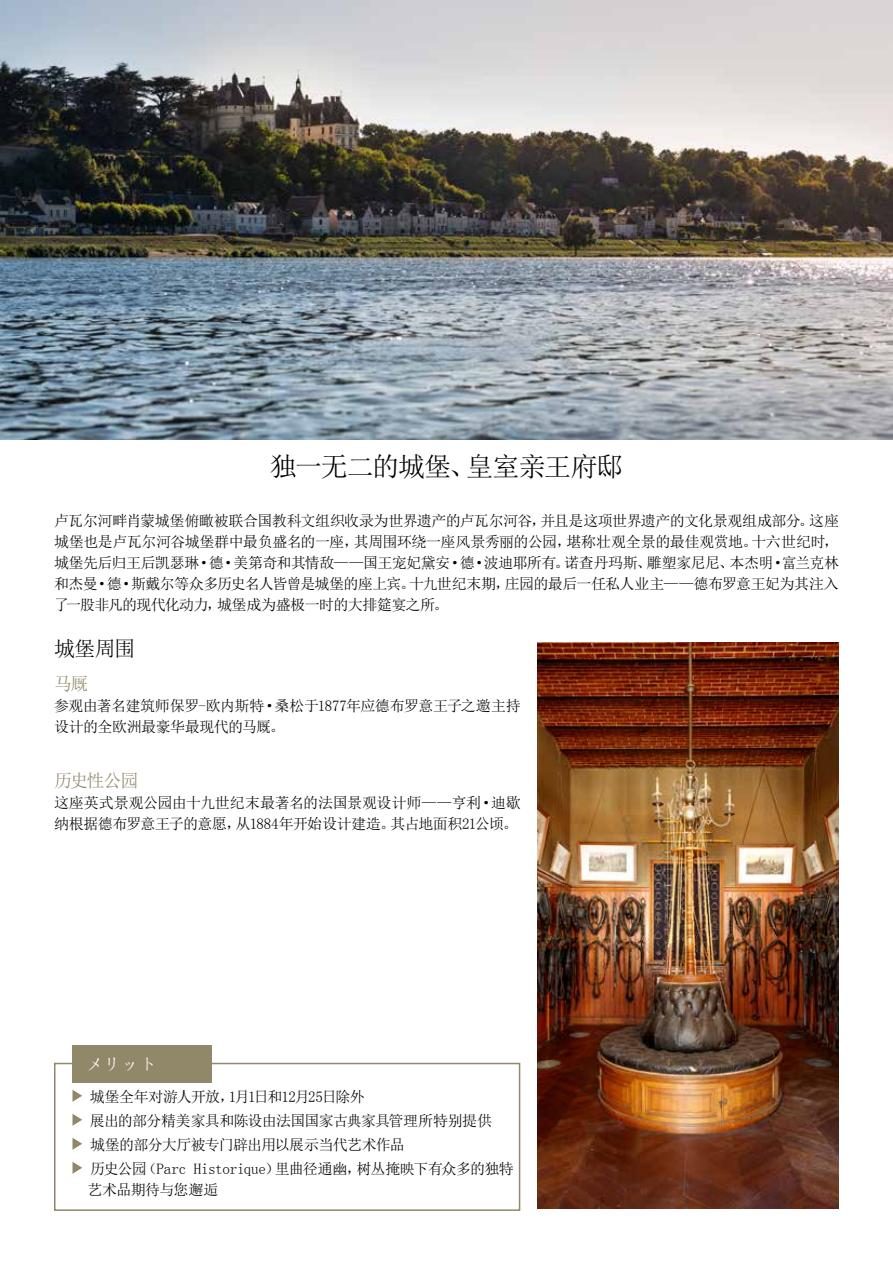
<style>
.page{position:relative;width:893px;height:1263px;background:#fff}
.page>*{position:absolute;margin:0;border:0;box-sizing:border-box;transform-origin:0 0}
.t1{font:27px "Sim Sun";letter-spacing:-.045em;color:#000}
.t2{font:21px "Sim Sun";color:#000}
.t3{font:18px "Sim Sun";letter-spacing:-.07em;color:#918769}
.t4{font:18px "Sim Sun";color:#fff}
.t5{font:15px/21px "Sim Sun";letter-spacing:-.04em;color:#000}
</style>
<div class="page">
<img style="left:0;top:0;width:893px;height:440px">
<svg style="left:73px;top:1090px;width:9px;height:12px"></svg>
<svg style="left:73px;top:1114px;width:9px;height:12px"></svg>
<svg style="left:73px;top:1138px;width:9px;height:12px"></svg>
<svg style="left:73px;top:1162px;width:9px;height:12px"></svg>
<div style="left:54px;top:1063px;width:466px;height:148px;border:2px solid #918769"></div>
<div style="left:72px;top:1045px;width:140px;height:37px;background:#918769"></div>
<img style="left:538px;top:642px;width:301px;height:567px">
<h1 class="t1" style="left:270px;top:453px;width:355px">独一无二的城堡、皇室亲王府邸</h1>
<p class="t5" style="left:54px;top:510px;width:786px;text-align:justify">卢瓦尔河畔肖蒙城堡俯瞰被联合国教科文组织收录为世界遗产的卢瓦尔河谷，并且是这项世界遗产的文化景观组成部分。这座城堡也是卢瓦尔河谷城堡群中最负盛名的一座，其周围环绕一座风景秀丽的公园，堪称壮观全景的最佳观赏地。十六世纪时，城堡先后归王后凯瑟琳·德·美第奇和其情敌——国王宠妃黛安·德·波迪耶所有。诺查丹玛斯、雕塑家尼尼、本杰明·富兰克林和杰曼·德·斯戴尔等众多历史名人皆曾是城堡的座上宾。十九世纪末期，庄园的最后一任私人业主——德布罗意王妃为其注入了一股非凡的现代化动力，城堡成为盛极一时的大排筵宴之所。</p>
<h2 class="t2" style="left:54px;top:638px;width:83px">城堡周围</h2>
<p class="t3" style="left:54px;top:674px;width:36px">马厩</p>
<p class="t5" style="left:54px;top:695px;width:468px">参观由著名建筑师保罗-欧内斯特·桑松于1877年应德布罗意王子之邀主持设计的全欧洲最豪华最现代的马厩。</p>
<p class="t3" style="left:54px;top:771px;width:86px">历史性公园</p>
<p class="t5" style="left:54px;top:792px;width:468px">这座英式景观公园由十九世纪末最著名的法国景观设计师——亨利·迪歇纳根据德布罗意王子的意愿，从1884年开始设计建造。其占地面积21公顷。</p>
<p class="t4" style="left:85px;top:1055px;width:73px">メリット</p>
<p class="t5" style="left:90px;top:1084px;width:425px;line-height:24px">城堡全年对游人开放，1月1日和12月25日除外<br>展出的部分精美家具和陈设由法国国家古典家具管理所特别提供<br>城堡的部分大厅被专门辟出用以展示当代艺术作品<br>历史公园（Parc Historique）里曲径通幽，树丛掩映下有众多的独特</p>
<p class="t5" style="left:88px;top:1179px;width:132px">艺术品期待与您邂逅</p>
</div>
